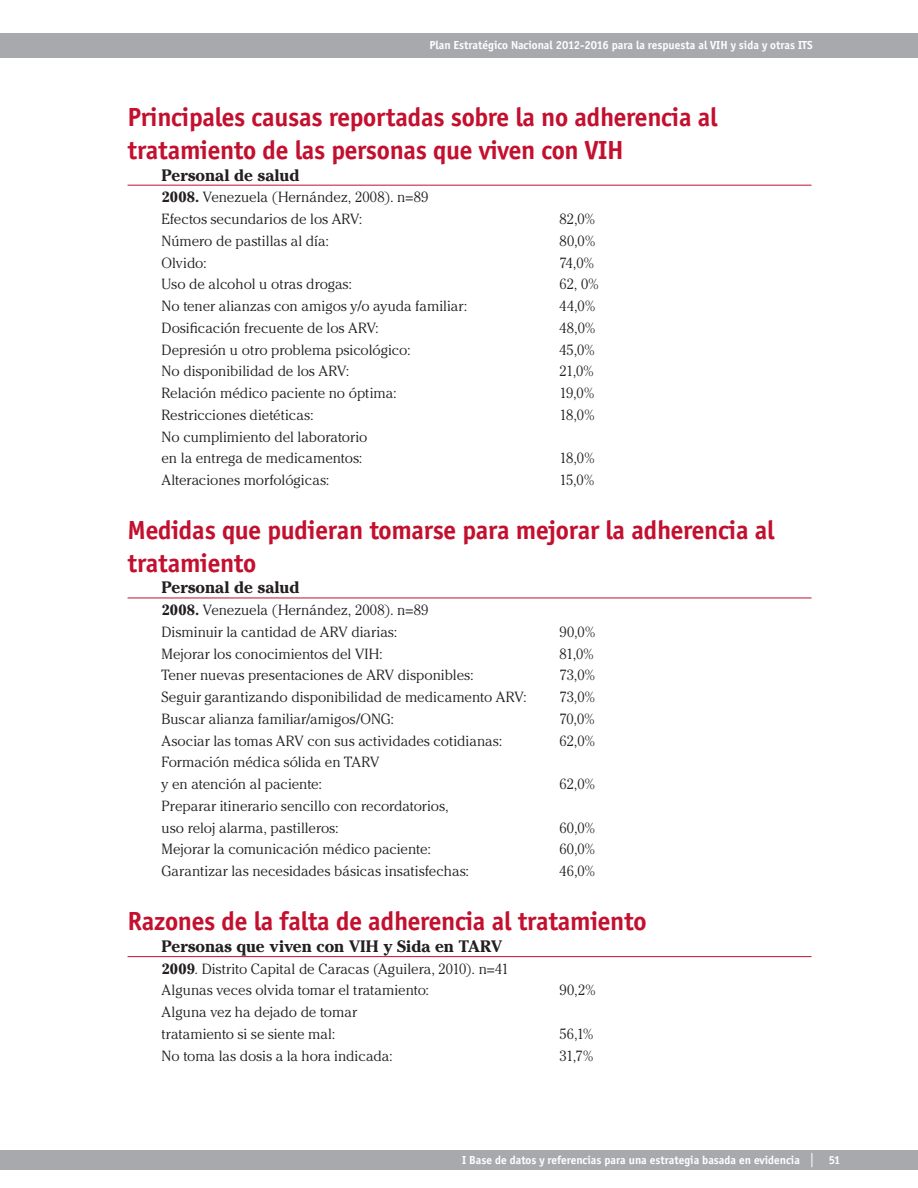
<style>
.page{position:relative;width:918px;height:1188px;background:#fff}
.page>*{position:absolute;margin:0;border:0;box-sizing:border-box;transform-origin:0 0}
.SUBTITULOS_CAPITULOS{font:700 27px/32.4px "Officina Sans";letter-spacing:-.01em;color:#c3102f}
.LÍNEA_ROJA_TEXTO{font:700 16.5px "Cheltenham Std";letter-spacing:-.005em;color:#231f20}
.CUERPO_TEXTO{font:300 14.7px "Cheltenham Std";color:#231f20}
.t1{font:700 12px "Officina Sans";color:#fff}
.s1{font-weight:700}
</style>
<div class="page">
<div style="left:0;top:33px;width:918px;height:24px;background:#a8a9ad"></div>
<div style="left:0;top:1150px;width:918px;height:20px;background:#a8a9ad"></div>
<svg style="left:812px;top:1153px;width:1px;height:14px"></svg>
<hr style="left:128px;top:185px;width:684px;height:1px;background:#c3102f">
<hr style="left:128px;top:598px;width:684px;height:1px;background:#c3102f">
<hr style="left:128px;top:956px;width:684px;height:1px;background:#c3102f">
<p class="t1" style="left:429px;top:37px;width:385px">Plan Estratégico Nacional 2012-2016 para la respuesta al VIH y sida y otras ITS</p>
<p class="SUBTITULOS_CAPITULOS" style="left:128px;top:101px;width:592px">Principales causas reportadas sobre la no adherencia al tratamiento de las personas que viven con VIH</p>
<p class="LÍNEA_ROJA_TEXTO" style="left:162px;top:165px;width:140px">Personal de salud</p>
<p class="CUERPO_TEXTO" style="left:162px;top:189px;width:268px"><span class="s1">2008.</span> Venezuela (Hernández, 2008). n=89</p>
<p class="CUERPO_TEXTO" style="left:162px;top:210px;width:202px">Efectos secundarios de los ARV:</p>
<p class="CUERPO_TEXTO" style="left:560px;top:210px;width:37px">82,0%</p>
<p class="CUERPO_TEXTO" style="left:162px;top:232px;width:169px">Número de pastillas al día:</p>
<p class="CUERPO_TEXTO" style="left:560px;top:232px;width:37px">80,0%</p>
<p class="CUERPO_TEXTO" style="left:162px;top:254px;width:47px">Olvido:</p>
<p class="CUERPO_TEXTO" style="left:560px;top:254px;width:36px">74,0%</p>
<p class="CUERPO_TEXTO" style="left:162px;top:276px;width:192px">Uso de alcohol u otras drogas:</p>
<p class="CUERPO_TEXTO" style="left:560px;top:276px;width:41px">62, 0%</p>
<p class="CUERPO_TEXTO" style="left:162px;top:297px;width:307px">No tener alianzas con amigos y/o ayuda familiar:</p>
<p class="CUERPO_TEXTO" style="left:560px;top:297px;width:37px">44,0%</p>
<p class="CUERPO_TEXTO" style="left:162px;top:319px;width:219px">Dosificación frecuente de los ARV:</p>
<p class="CUERPO_TEXTO" style="left:560px;top:319px;width:38px">48,0%</p>
<p class="CUERPO_TEXTO" style="left:162px;top:341px;width:251px">Depresión u otro problema psicológico:</p>
<p class="CUERPO_TEXTO" style="left:560px;top:341px;width:37px">45,0%</p>
<p class="CUERPO_TEXTO" style="left:162px;top:363px;width:189px">No disponibilidad de los ARV:</p>
<p class="CUERPO_TEXTO" style="left:560px;top:363px;width:36px">21,0%</p>
<p class="CUERPO_TEXTO" style="left:162px;top:384px;width:237px">Relación médico paciente no óptima:</p>
<p class="CUERPO_TEXTO" style="left:560px;top:384px;width:36px">19,0%</p>
<p class="CUERPO_TEXTO" style="left:162px;top:406px;width:154px">Restricciones dietéticas:</p>
<p class="CUERPO_TEXTO" style="left:560px;top:406px;width:37px">18,0%</p>
<p class="CUERPO_TEXTO" style="left:162px;top:428px;width:207px">No cumplimiento del laboratorio</p>
<p class="CUERPO_TEXTO" style="left:162px;top:450px;width:202px">en la entrega de medicamentos:</p>
<p class="CUERPO_TEXTO" style="left:560px;top:450px;width:37px">18,0%</p>
<p class="CUERPO_TEXTO" style="left:162px;top:471px;width:169px">Alteraciones morfológicas:</p>
<p class="CUERPO_TEXTO" style="left:560px;top:471px;width:37px">15,0%</p>
<p class="SUBTITULOS_CAPITULOS" style="left:128px;top:514px;width:649px">Medidas que pudieran tomarse para mejorar la adherencia al tratamiento</p>
<p class="LÍNEA_ROJA_TEXTO" style="left:162px;top:578px;width:140px">Personal de salud</p>
<p class="CUERPO_TEXTO" style="left:162px;top:602px;width:268px"><span class="s1">2008.</span> Venezuela (Hernández, 2008). n=89</p>
<p class="CUERPO_TEXTO" style="left:162px;top:623px;width:237px">Disminuir la cantidad de ARV diarias:</p>
<p class="CUERPO_TEXTO" style="left:560px;top:623px;width:38px">90,0%</p>
<p class="CUERPO_TEXTO" style="left:162px;top:645px;width:223px">Mejorar los conocimientos del VIH:</p>
<p class="CUERPO_TEXTO" style="left:560px;top:645px;width:36px">81,0%</p>
<p class="CUERPO_TEXTO" style="left:162px;top:667px;width:314px">Tener nuevas presentaciones de ARV disponibles:</p>
<p class="CUERPO_TEXTO" style="left:560px;top:667px;width:37px">73,0%</p>
<p class="CUERPO_TEXTO" style="left:162px;top:689px;width:367px">Seguir garantizando disponibilidad de medicamento ARV:</p>
<p class="CUERPO_TEXTO" style="left:560px;top:689px;width:37px">73,0%</p>
<p class="CUERPO_TEXTO" style="left:162px;top:710px;width:234px">Buscar alianza familiar/amigos/ONG:</p>
<p class="CUERPO_TEXTO" style="left:560px;top:710px;width:37px">70,0%</p>
<p class="CUERPO_TEXTO" style="left:162px;top:732px;width:342px">Asociar las tomas ARV con sus actividades cotidianas:</p>
<p class="CUERPO_TEXTO" style="left:560px;top:732px;width:37px">62,0%</p>
<p class="CUERPO_TEXTO" style="left:162px;top:754px;width:219px">Formación médica sólida en TARV</p>
<p class="CUERPO_TEXTO" style="left:162px;top:776px;width:162px">y en atención al paciente:</p>
<p class="CUERPO_TEXTO" style="left:560px;top:776px;width:37px">62,0%</p>
<p class="CUERPO_TEXTO" style="left:162px;top:797px;width:289px">Preparar itinerario sencillo con recordatorios,</p>
<p class="CUERPO_TEXTO" style="left:162px;top:819px;width:179px">uso reloj alarma, pastilleros:</p>
<p class="CUERPO_TEXTO" style="left:560px;top:819px;width:37px">60,0%</p>
<p class="CUERPO_TEXTO" style="left:162px;top:841px;width:271px">Mejorar la comunicación médico paciente:</p>
<p class="CUERPO_TEXTO" style="left:560px;top:841px;width:37px">60,0%</p>
<p class="CUERPO_TEXTO" style="left:162px;top:863px;width:309px">Garantizar las necesidades básicas insatisfechas:</p>
<p class="CUERPO_TEXTO" style="left:560px;top:863px;width:37px">46,0%</p>
<p class="SUBTITULOS_CAPITULOS" style="left:128px;top:905px;width:520px">Razones de la falta de adherencia al tratamiento</p>
<p class="LÍNEA_ROJA_TEXTO" style="left:162px;top:936px;width:342px">Personas que viven con VIH y Sida en TARV</p>
<p class="CUERPO_TEXTO" style="left:162px;top:960px;width:349px"><span class="s1">2009</span>. Distrito Capital de Caracas (Aguilera, 2010). n=41</p>
<p class="CUERPO_TEXTO" style="left:162px;top:982px;width:269px">Algunas veces olvida tomar el tratamiento:</p>
<p class="CUERPO_TEXTO" style="left:560px;top:982px;width:38px">90,2%</p>
<p class="CUERPO_TEXTO" style="left:162px;top:1004px;width:197px">Alguna vez ha dejado de tomar</p>
<p class="CUERPO_TEXTO" style="left:162px;top:1025px;width:175px">tratamiento si se siente mal:</p>
<p class="CUERPO_TEXTO" style="left:560px;top:1025px;width:36px">56,1%</p>
<p class="CUERPO_TEXTO" style="left:162px;top:1047px;width:233px">No toma las dosis a la hora indicada:</p>
<p class="CUERPO_TEXTO" style="left:560px;top:1047px;width:35px">31,7%</p>
<p class="t1" style="left:462px;top:1153px;width:339px">I Base de datos y referencias para una estrategia basada en evidencia</p>
<p class="t1" style="left:829px;top:1153px;width:13px">51</p>
</div>
